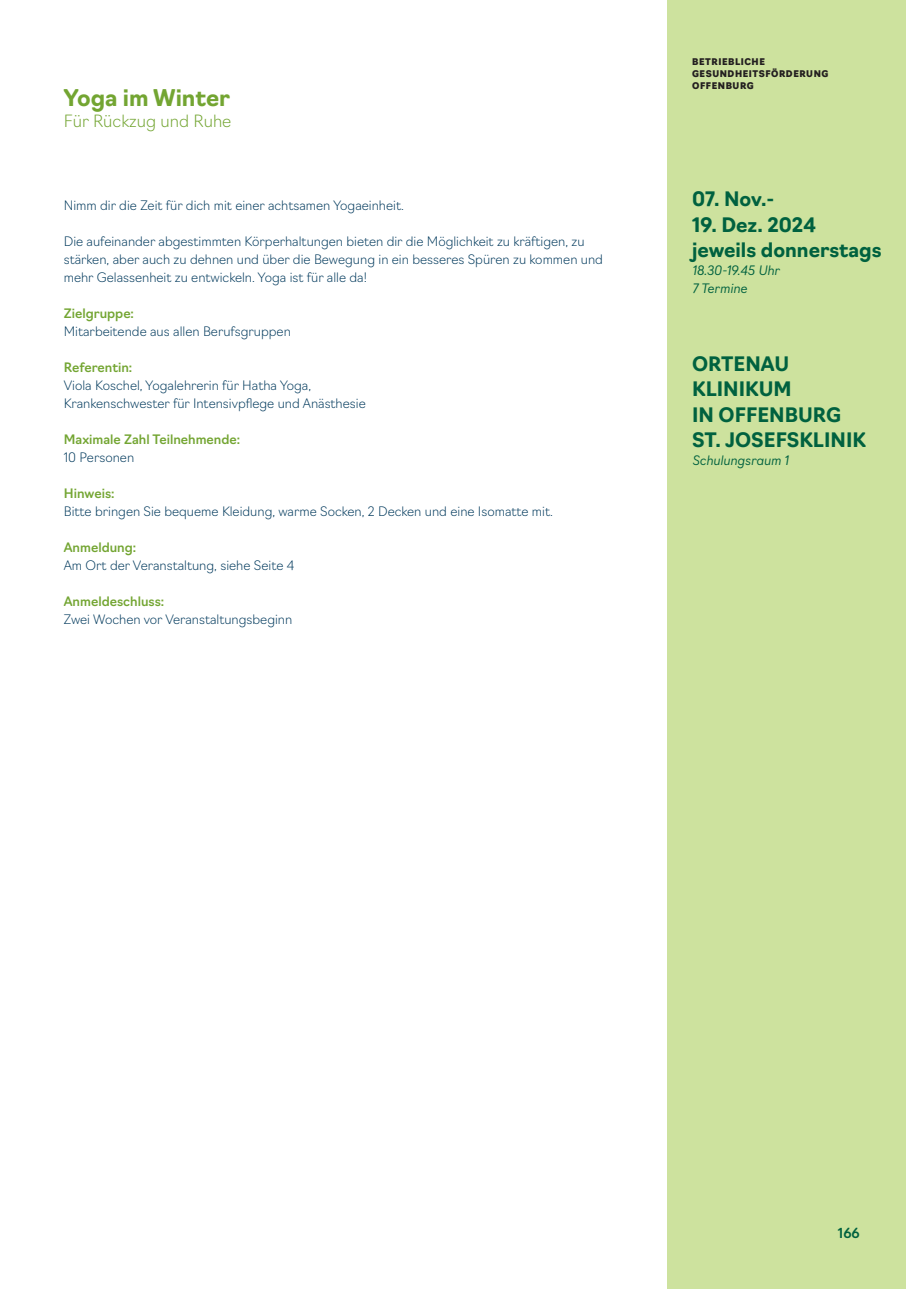
<style>
.page{position:relative;width:906px;height:1289px;background:#fff}
.page>*{position:absolute;margin:0;border:0;box-sizing:border-box;transform-origin:0 0}
.t1{font:700 22.5px "Navigo";color:#73a532}
.t2{font:700 19.5px/25.5px "Navigo";color:#00613f}
.t3{font:200 16.5px "Navigo";color:#73a532}
.t4{font:500 13.5px "Navigo";color:#00613f}
.t5{font:200 12.75px/18px "Navigo";color:#00395c}
.t6{font:500 12.75px "Navigo";color:#73a532}
.t7{font:italic 300 12.75px/18px "Navigo";color:#00613f}
.t8{font:900 9px/12px "Navigo";letter-spacing:.06em;color:#231f20}
</style>
<div class="page">
<div style="left:668px;top:0;width:238px;height:1288px;background:#cde29e"></div>
<h1 class="t1" style="left:64px;top:80px;width:168px">Yoga im Winter</h1>
<p class="t3" style="left:64px;top:108px;width:169px">Für Rückzug und Ruhe</p>
<p class="t5" style="left:64px;top:195px;width:341px">Nimm dir die Zeit für dich mit einer achtsamen Yogaeinheit.</p>
<p class="t5" style="left:64px;top:231px;width:541px">Die aufeinander abgestimmten Körperhaltungen bieten dir die Möglichkeit zu kräftigen, zu stärken, aber auch zu dehnen und über die Bewegung in ein besseres Spüren zu kommen und mehr Gelassenheit zu entwickeln. Yoga ist für alle da!</p>
<p class="t6" style="left:64px;top:303px;width:72px">Zielgruppe:</p>
<p class="t5" style="left:64px;top:321px;width:229px">Mitarbeitende aus allen Berufsgruppen</p>
<p class="t6" style="left:64px;top:357px;width:70px">Referentin:</p>
<p class="t5" style="left:64px;top:375px;width:303px">Viola Koschel, Yogalehrerin für Hatha Yoga,<br>Krankenschwester für Intensivpflege und Anästhesie</p>
<p class="t6" style="left:64px;top:429px;width:178px">Maximale Zahl Teilnehmende:</p>
<p class="t5" style="left:64px;top:447px;width:72px">10 Personen</p>
<p class="t6" style="left:64px;top:483px;width:52px">Hinweis:</p>
<p class="t5" style="left:64px;top:501px;width:490px">Bitte bringen Sie bequeme Kleidung, warme Socken, 2 Decken und eine Isomatte mit.</p>
<p class="t6" style="left:64px;top:537px;width:74px">Anmeldung:</p>
<p class="t5" style="left:64px;top:555px;width:232px">Am Ort der Veranstaltung, siehe Seite 4</p>
<p class="t6" style="left:64px;top:591px;width:102px">Anmeldeschluss:</p>
<p class="t5" style="left:64px;top:609px;width:230px">Zwei Wochen vor Veranstaltungsbeginn</p>
<p class="t8" style="left:692px;top:55px;width:138px">BETRIEBLICHE<br>GESUNDHEITSFÖRDERUNG<br>OFFENBURG</p>
<h2 class="t2" style="left:692px;top:185px;width:84px">07. Nov.-</h2>
<h2 class="t2" style="left:692px;top:210px;width:191px">19. Dez. 2024 jeweils donnerstags</h2>
<p class="t7" style="left:692px;top:260px;width:89px">18.30-19.45 Uhr<br>7 Termine</p>
<h2 class="t2" style="left:692px;top:349px;width:175px">ORTENAU<br>KLINIKUM<br>IN OFFENBURG<br>ST. JOSEFSKLINIK</h2>
<p class="t7" style="left:692px;top:450px;width:98px">Schulungsraum 1</p>
<p class="t4" style="left:838px;top:1222px;width:23px">166</p>
</div>
